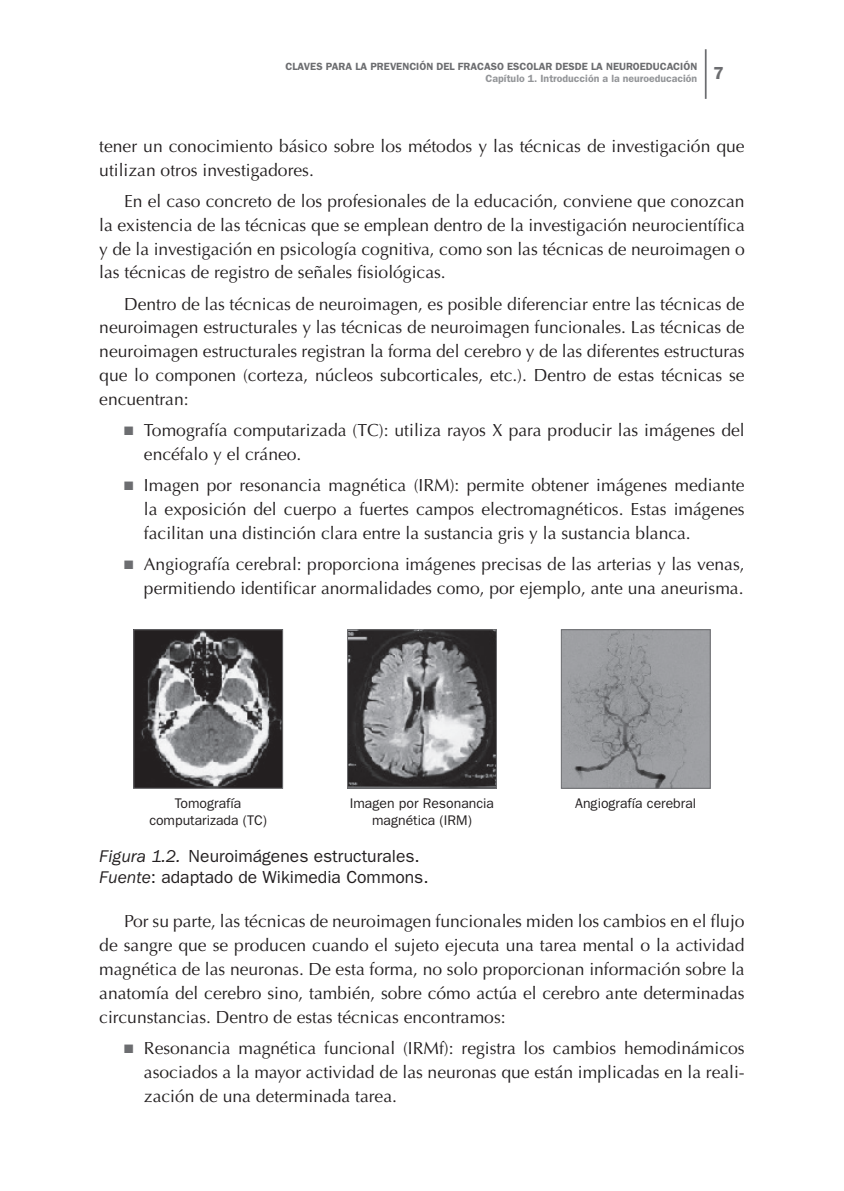
<style>
.page{position:relative;width:844px;height:1191px;background:#fff}
.page>*{position:absolute;margin:0;border:0;box-sizing:border-box;transform-origin:0 0}
.t1{font:17.5px/23.8px "Optima LT Std";color:#231f20;text-align:justify}
.t2{font:17.5px/21px "ITC Franklin Gothic Std";color:#231f20}
.t3{font:600 17.5px "ITC Franklin Gothic Std";color:#6c6d70}
.t4{font:14px/16.8px "ITC Franklin Gothic Std";color:#231f20;text-align:center}
.t5{font:600 10.5px "ITC Franklin Gothic Std";color:#6c6d70}
.t6{font:600 10.5px "ITC Franklin Gothic Std";color:#939598}
.s1{color:#6c6d70}
.s2{font-style:italic}
</style>
<div class="page">
<hr style="left:704px;top:49px;width:2px;height:50px;background:#6c6d70">
<img style="left:135px;top:631px;width:146px;height:155px">
<div style="left:133px;top:629px;width:150px;height:159px;border:1px solid #6c6d70"></div>
<img style="left:349px;top:631px;width:145px;height:155px">
<div style="left:347px;top:629px;width:149px;height:159px;border:1px solid #6c6d70"></div>
<img style="left:562px;top:631px;width:146px;height:155px">
<div style="left:560px;top:629px;width:150px;height:159px;border:1px solid #6c6d70"></div>
<p class="t5" style="left:285px;top:60px;width:413px">CLAVES PARA LA PREVENCIÓN DEL FRACASO ESCOLAR DESDE LA NEUROEDUCACIÓN</p>
<p class="t6" style="left:485px;top:72px;width:213px">Capítulo 1. Introducción a la neuroeducación</p>
<p class="t3" style="left:713px;top:63px;width:12px">7</p>
<p class="t1" style="left:99px;top:134px;width:646px">tener un conocimiento básico sobre los métodos y las técnicas de investigación que utilizan otros investigadores.</p>
<p class="t1" style="left:99px;top:189px;width:646px;text-indent:25px">En el caso concreto de los profesionales de la educación, conviene que conozcan la existencia de las técnicas que se emplean dentro de la investigación neurocientífica y de la investigación en psicología cognitiva, como son las técnicas de neuroimagen o las técnicas de registro de señales fisiológicas.</p>
<p class="t1" style="left:99px;top:292px;width:646px;text-indent:25px">Dentro de las técnicas de neuroimagen, es posible diferenciar entre las técnicas de neuroimagen estructurales y las técnicas de neuroimagen funcionales. Las técnicas de neuroimagen estructurales registran la forma del cerebro y de las diferentes estructuras que lo componen (corteza, núcleos subcorticales, etc.). Dentro de estas técnicas se encuentran:</p>
<p class="t1" style="left:144px;top:418px;width:602px;text-indent:-20px"><span class="s1">■</span> Tomografía computarizada (TC): utiliza rayos X para producir las imágenes del encéfalo y el cráneo.</p>
<p class="t1" style="left:144px;top:473px;width:602px;text-indent:-20px"><span class="s1">■</span> Imagen por resonancia magnética (IRM): permite obtener imágenes mediante la exposición del cuerpo a fuertes campos electromagnéticos. Estas imágenes facilitan una distinción clara entre la sustancia gris y la sustancia blanca.</p>
<p class="t1" style="left:124px;top:552px;width:622px;text-align:right"><span class="s1">■</span> Angiografía cerebral: proporciona imágenes precisas de las arterias y las venas, permitiendo identificar anormalidades como, por ejemplo, ante una aneurisma.</p>
<p class="t4" style="left:149px;top:794px;width:119px">Tomografía computarizada (TC)</p>
<p class="t4" style="left:350px;top:794px;width:146px">Imagen por Resonancia magnética (IRM)</p>
<p class="t4" style="left:575px;top:794px;width:122px">Angiografía cerebral</p>
<p class="t2" style="left:99px;top:846px;width:331px"><span class="s2">Figura 1.2.</span> Neuroimágenes estructurales.<br><span class="s2">Fuente</span>: adaptado de Wikimedia Commons.</p>
<p class="t1" style="left:99px;top:910px;width:646px;text-indent:25px">Por su parte, las técnicas de neuroimagen funcionales miden los cambios en el flujo de sangre que se producen cuando el sujeto ejecuta una tarea mental o la actividad magnética de las neuronas. De esta forma, no solo proporcionan información sobre la anatomía del cerebro sino, también, sobre cómo actúa el cerebro ante determinadas circunstancias. Dentro de estas técnicas encontramos:</p>
<p class="t1" style="left:144px;top:1036px;width:602px;text-indent:-20px"><span class="s1">■</span> Resonancia magnética funcional (IRMf): registra los cambios hemodinámicos asociados a la mayor actividad de las neuronas que están implicadas en la reali&shy;zación de una determinada tarea.</p>
</div>
